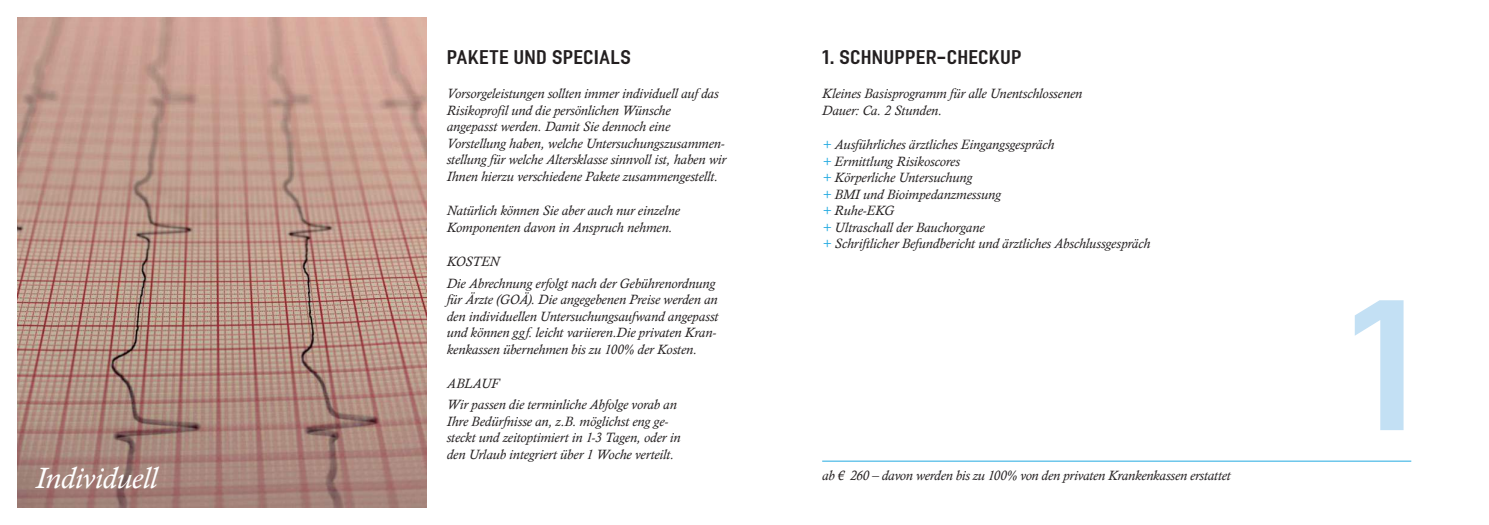
<style>
.page{position:relative;width:1489px;height:525px;background:#fff}
.page>*{position:absolute;margin:0;border:0;box-sizing:border-box;transform-origin:0 0}
.t1{font:187.5px "Ordinar Std";color:#c3e0f4}
.t2{font:italic 30px "Calisto";letter-spacing:-.005em;color:#fff}
.t3{font:20px "Ordinar Std";letter-spacing:.005em;color:#231f20}
.t4{font:italic 13.75px/16.5px "Calisto";color:#231f20}
.s1{color:#24aae1}
</style>
<div class="page">
<img style="left:18px;top:18px;width:409px;height:489px">
<hr style="left:822px;top:460px;width:589px;height:1px;background:#24aae1">
<h2 class="t2" style="left:35px;top:460px;width:123px">Individuell</h2>
<h3 class="t3" style="left:446px;top:44px;width:186px">PAKETE UND SPECIALS</h3>
<p class="t4" style="left:446px;top:85px;width:281px">Vorsorgeleistungen sollten immer individuell auf das Risikoprofil und die persönlichen Wünsche<br>angepasst werden. Damit Sie dennoch eine Vorstellung haben, welche Untersuchungszusammen&shy;stellung für welche Altersklasse sinnvoll ist, haben wir Ihnen hierzu verschiedene Pakete zusammengestellt.</p>
<p class="t4" style="left:446px;top:202px;width:234px">Natürlich können Sie aber auch nur einzelne<br>Komponenten davon in Anspruch nehmen.</p>
<p class="t4" style="left:446px;top:250px;width:270px;line-height:21.5px">KOSTEN<br>Die Abrechnung erfolgt nach der Gebührenordnung</p>
<p class="t4" style="left:446px;top:291px;width:273px">für Ärzte (GOÄ). Die angegebenen Preise werden an den individuellen Untersuchungsaufwand angepasst und können ggf. leicht variieren.Die privaten Kran&shy;kenkassen übernehmen bis zu 100% der Kosten.</p>
<p class="t4" style="left:446px;top:372px;width:231px;line-height:21.5px">ABLAUF<br>Wir passen die terminliche Abfolge vorab an</p>
<p class="t4" style="left:446px;top:413px;width:235px">Ihre Bedürfnisse an, z.B. möglichst eng ge&shy;steckt und zeitoptimiert in 1-3 Tagen, oder in den Urlaub integriert über 1 Woche verteilt.</p>
<h3 class="t3" style="left:822px;top:44px;width:201px">1. SCHNUPPER-CHECKUP</h3>
<p class="t4" style="left:822px;top:85px;width:261px">Kleines Basisprogramm für alle Unentschlossenen<br>Dauer: Ca. 2 Stunden.</p>
<p class="t4" style="left:822px;top:136px;width:329px"><span class="s1">+</span> Ausführliches ärztliches Eingangsgespräch<br><span class="s1">+</span> Ermittlung Risikoscores<br><span class="s1">+</span> Körperliche Untersuchung<br><span class="s1">+</span> BMI und Bioimpedanzmessung<br><span class="s1">+</span> Ruhe-EKG<br><span class="s1">+</span> Ultraschall der Bauchorgane<br><span class="s1">+</span> Schriftlicher Befundbericht und ärztliches Abschlussgespräch</p>
<p class="t4" style="left:822px;top:466px;width:410px">ab € 260 – davon werden bis zu 100% von den privaten Krankenkassen erstattet</p>
<h1 class="t1" style="left:1348px;top:238px;width:74px">1</h1>
</div>
